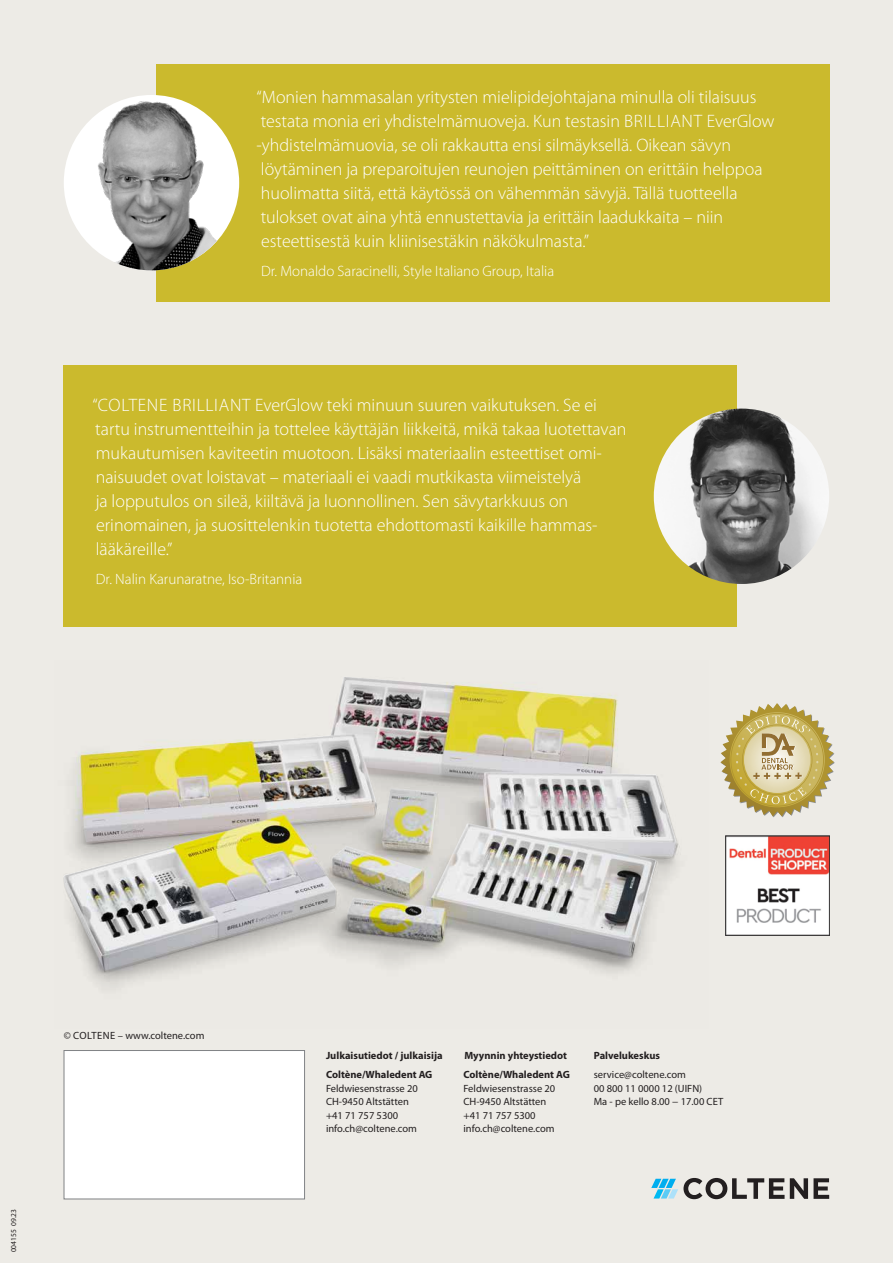
<style>
.page{position:relative;width:893px;height:1263px;background:#edebe6}
.page>*{position:absolute;margin:0;border:0;box-sizing:border-box;transform-origin:0 0}
.t1{font:300 18px/24px "Myriad Pro";color:#fff}
.t2{font:300 15px "Myriad Pro";color:#fff}
.t3{font:10.5px/13.5px "Myriad Pro";color:#231f20}
.t4{font:700 10.5px "Myriad Pro";color:#231f20}
.t5{font:7.5px "Myriad Pro";color:#231f20}
</style>
<div class="page">
<svg style="left:651px;top:1178px;width:178px;height:21px"></svg>
<div style="left:64px;top:1050px;width:241px;height:149px;background:#fff"></div>
<div style="left:156px;top:64px;width:673px;height:238px;background:#cbba2d"></div>
<img style="left:64px;top:95px;width:175px;height:175px;border-radius:88px">
<div style="left:64px;top:365px;width:673px;height:262px;background:#cbba2d"></div>
<img style="left:654px;top:409px;width:175px;height:175px;border-radius:88px">
<svg style="left:720px;top:703px;width:115px;height:114px"></svg>
<img style="left:725px;top:835px;width:105px;height:100px">
<img style="left:63px;top:677px;width:614px;height:294px">
<p class="t1" style="left:257px;top:85px;width:519px">“Monien hammasalan yritysten mielipidejohtajana minulla oli tilaisuus testata monia eri yhdistelmämuoveja. Kun testasin BRILLIANT EverGlow -yhdistelmämuovia, se oli rakkautta ensi silmäyksellä. Oikean sävyn löytäminen ja preparoitujen reunojen peittäminen on erittäin helppoa huolimatta siitä, että käytössä on vähemmän sävyjä. Tällä tuotteella tulokset ovat aina yhtä ennustettavia ja erittäin laadukkaita – niin esteettisestä kuin kliinisestäkin näkökulmasta.”</p>
<p class="t2" style="left:261px;top:262px;width:295px">Dr. Monaldo Saracinelli, Style Italiano Group, Italia</p>
<p class="t1" style="left:92px;top:393px;width:536px">“COLTENE BRILLIANT EverGlow teki minuun suuren vaikutuksen. Se ei tartu instrumentteihin ja tottelee käyttäjän liikkeitä, mikä takaa luotettavan mukautumisen kaviteetin muotoon. Lisäksi materiaalin esteettiset omi&shy;naisuudet ovat loistavat – materiaali ei vaadi mutkikasta viimeistelyä<br>ja lopputulos on sileä, kiiltävä ja luonnollinen. Sen sävytarkkuus on erinomainen, ja suosittelenkin tuotetta ehdottomasti kaikille hammas&shy;lääkäreille.”</p>
<p class="t2" style="left:96px;top:570px;width:208px">Dr. Nalin Karunaratne, Iso-Britannia</p>
<p class="t3" style="left:64px;top:1029px;width:142px">© COLTENE – www.coltene.com</p>
<p class="t5" style="left:9px;top:1252px;width:45px;rotate:-90deg">004155 09.23</p>
<p class="t4" style="left:326px;top:1048px;width:118px">Julkaisutiedot / julkaisija</p>
<p class="t4" style="left:326px;top:1068px;width:108px">Coltène/Whaledent AG</p>
<p class="t3" style="left:326px;top:1081px;width:93px">Feldwiesenstrasse 20<br>CH-9450 Altstätten +41 71 757 5300 info.ch@coltene.com</p>
<p class="t4" style="left:464px;top:1048px;width:104px">Myynnin yhteystiedot</p>
<p class="t4" style="left:594px;top:1048px;width:68px">Palvelukeskus</p>
<p class="t4" style="left:463px;top:1068px;width:108px">Coltène/Whaledent AG</p>
<p class="t3" style="left:463px;top:1081px;width:93px">Feldwiesenstrasse 20<br>CH-9450 Altstätten +41 71 757 5300 info.ch@coltene.com</p>
<p class="t3" style="left:594px;top:1068px;width:131px">service@coltene.com<br>00 800 11 0000 12 (UIFN)<br>Ma - pe kello 8.00 − 17.00 CET</p>
</div>
